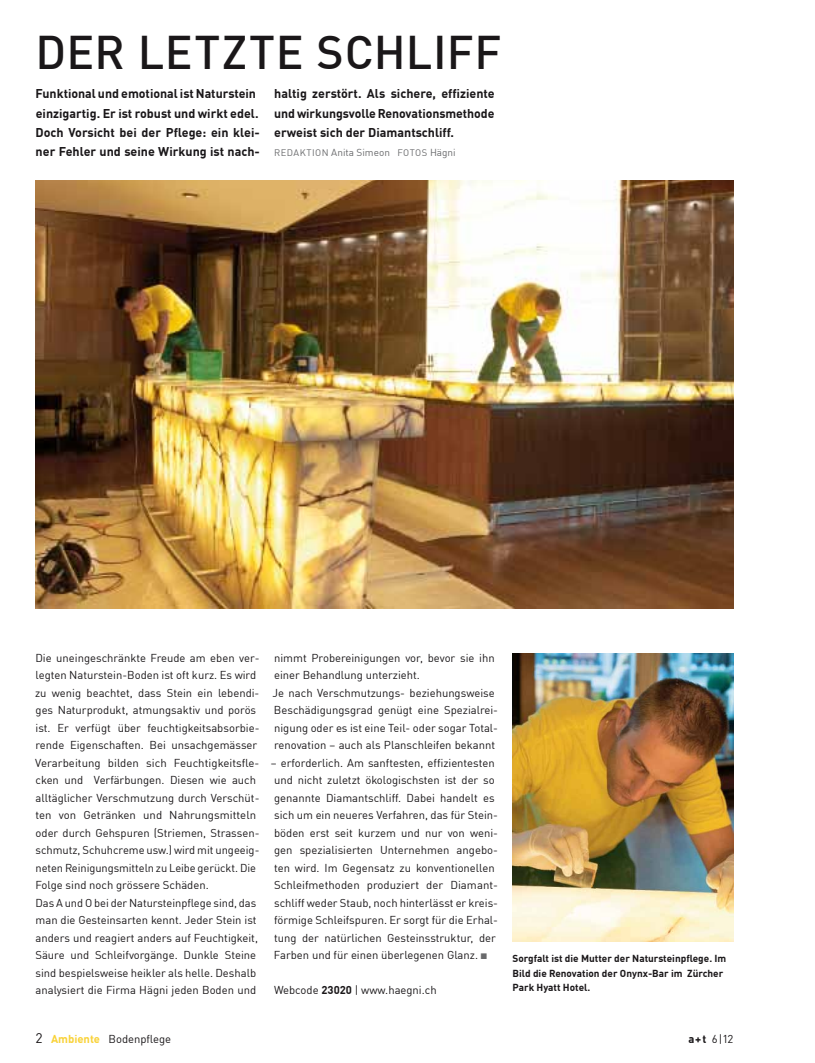
<style>
.page{position:relative;width:815px;height:1063px;background:#fff}
.page>*{position:absolute;margin:0;border:0;box-sizing:border-box;transform-origin:0 0}
.t1{font:500 46.25px "DIN Offc";letter-spacing:.015em;color:#1a1719}
.t2{font:700 12.5px/19.4px "DIN Offc";color:#1a1719}
.t3{font:11.25px/17.5px "DIN Offc";color:#1a1719}
.t4{font:700 10px/14.4px "DIN Offc";color:#1a1719}
.t5{font:10px "DIN Offc";color:#696a6c}
.s1{font-size:9.38px}
.s2{color:#696a6c}
.s3{font-weight:700}
.s4{font-size:13.75px}
.s5{font-weight:700;color:#f9d238}
</style>
<div class="page">
<img style="left:35px;top:181px;width:698px;height:428px">
<img style="left:513px;top:653px;width:220px;height:289px">
<h1 class="t1" style="left:35px;top:23px;width:468px">DER LETZTE SCHLIFF</h1>
<p class="t2" style="left:36px;top:83px;width:226px">Funktional und emotional ist Naturstein einzigartig. Er ist robust und wirkt edel.<br>Doch Vorsicht bei der Pflege: ein klei&shy;ner Fehler und seine Wirkung ist nach-</p>
<p class="t2" style="left:274px;top:83px;width:222px;text-align:justify">haltig zerstört. Als sichere, effiziente und wirkungsvolle Renovationsmethode erweist sich der Diamantschliff.</p>
<p class="t5" style="left:274px;top:146px;width:183px"><span class="s1">redaktion</span> Anita Simeon <span class="s1">Fotos</span> Hägni</p>
<p class="t3" style="left:35px;top:649px;width:226px">Die uneingeschränkte Freude am eben ver&shy;legten Naturstein-Boden ist oft kurz. Es wird zu wenig beachtet, dass Stein ein lebendi&shy;ges Naturprodukt, atmungsaktiv und porös ist. Er verfügt über feuchtigkeitsabsorbie&shy;rende Eigenschaften. Bei unsachgemässer Verarbeitung bilden sich Feuchtigkeitsfle&shy;cken und Verfärbungen. Diesen wie auch alltäglicher Verschmutzung durch Verschüt&shy;ten von Getränken und Nahrungsmitteln oder durch Gehspuren (Striemen, Strassen&shy;schmutz, Schuhcreme usw.) wird mit ungeeig&shy;neten Reinigungsmitteln zu Leibe gerückt. Die Folge sind noch grössere Schäden.<br>Das A und O bei der Natursteinpflege sind, das man die Gesteinsarten kennt. Jeder Stein ist anders und reagiert anders auf Feuchtigkeit, Säure und Schleifvorgänge. Dunkle Steine sind bespielsweise heikler als helle. Deshalb analysiert die Firma Hägni jeden Boden und</p>
<p class="t3" style="left:272px;top:649px;width:227px">nimmt Probereinigungen vor, bevor sie ihn einer Behandlung unterzieht.<br>Je nach Verschmutzungs- beziehungsweise Beschädigungsgrad genügt eine Spezialrei&shy;nigung oder es ist eine Teil- oder sogar Total&shy;renovation – auch als Planschleifen bekannt</p>
<p class="t3" style="left:271px;top:754px;width:229px">– erforderlich. Am sanftesten, effizientesten und nicht zuletzt ökologischsten ist der so genannte Diamantschliff. Dabei handelt es sich um ein neueres Verfahren, das für Stein&shy;böden erst seit kurzem und nur von weni&shy;gen spezialisierten Unternehmen angebo&shy;ten wird. I m Gegensatz zu konventionellen Schleifmethoden produziert der Diamant&shy;schliff weder Staub, noch hinterlässt er kreis&shy;förmige Schleifspuren. Er sorgt für die Erhal&shy;tung der natürlichen Gesteinsstruktur, der Farben und für einen überlegenen Glanz. <span class="s2">■</span></p>
<p class="t3" style="left:274px;top:981px;width:164px">Webcode <span class="s3">23020</span> | www.haegni.ch</p>
<p class="t4" style="left:513px;top:951px;width:215px">Sorgfalt ist die Mutter der Natursteinpflege. Im<br>Bild die Renovation der Onynx-Bar im Zürcher<br>Park Hyatt Hotel.</p>
<p class="t3" style="left:35px;top:1030px;width:137px"><span class="s4">2</span> <span class="s5">Ambiente</span> Bodenpflege</p>
<p class="t3" style="left:688px;top:1030px;width:47px"><span class="s3">a+t</span> 6|12</p>
</div>
